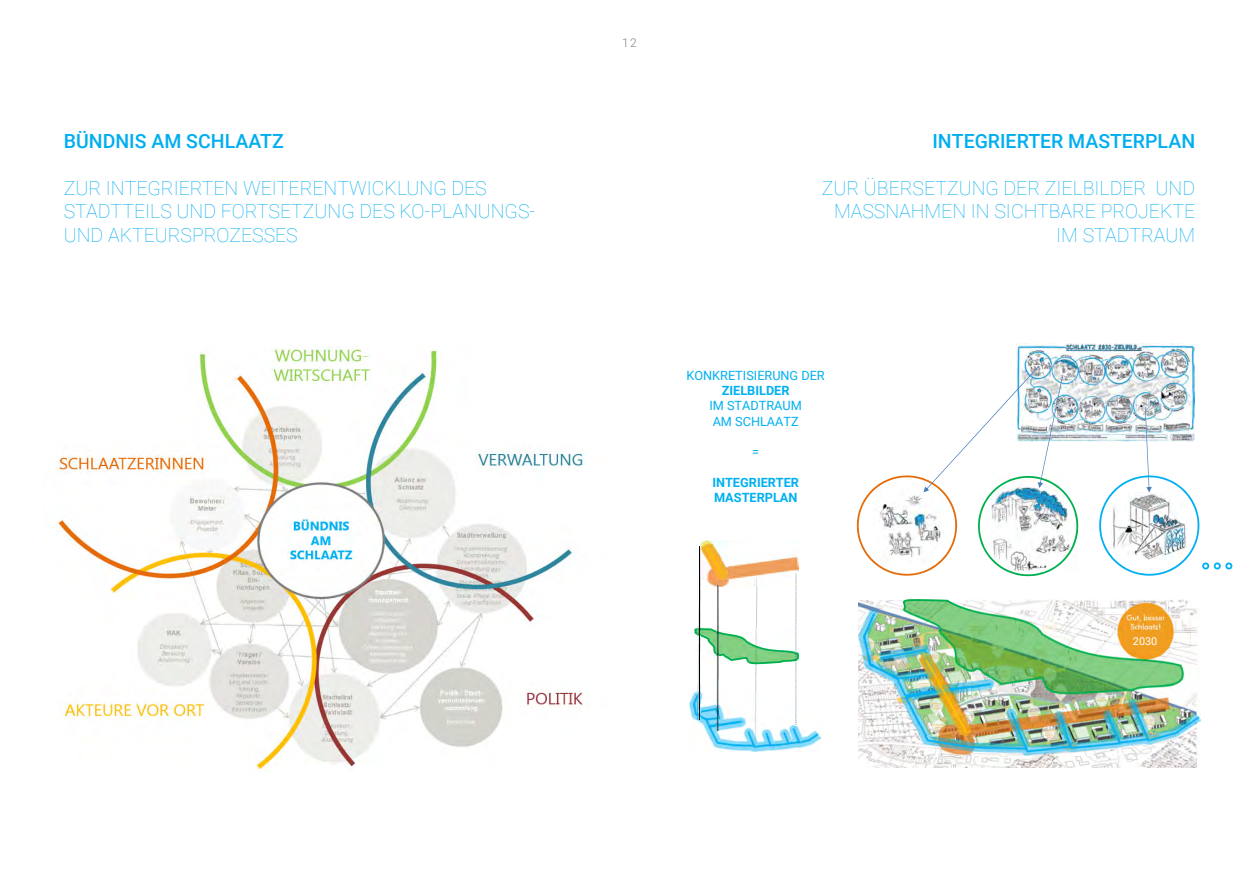
<style>
.page{position:relative;width:1259px;height:893px;background:#fff}
.page>*{position:absolute;margin:0;border:0;box-sizing:border-box;transform-origin:0 0}
.Fließtext{font:100 19.5px/23.4px "Roboto";color:#00aeef}
.Fließtext-2{font:500 19.5px "Roboto";color:#00aeef}
.t1{font:12.75px/15.3px "Roboto";color:#00b0f0;text-align:center}
.t2{font:700 12.75px/15.3px "Roboto";color:#00b0f0}
.Ü1_Titel{font:300 12px "Roboto";color:#808285}
.t3{font:10.95px "Roboto";color:#fff}
.s1{font-weight:700}
</style>
<div class="page">
<img style="left:55px;top:347px;width:530px;height:424px">
<img style="left:754px;top:587px;width:3px;height:104px">
<img style="left:1016px;top:344px;width:179px;height:98px">
<svg style="left:857px;top:366px;width:221px;height:210px"></svg>
<svg style="left:1099px;top:407px;width:133px;height:169px"></svg>
<img style="left:858px;top:601px;width:338px;height:166px">
<img style="left:858px;top:609px;width:342px;height:146px">
<img style="left:919px;top:732px;width:51px;height:4px">
<svg style="left:694px;top:628px;width:105px;height:36px"></svg>
<img style="left:689px;top:691px;width:131px;height:60px">
<img style="left:707px;top:556px;width:91px;height:31px">
<img style="left:701px;top:541px;width:27px;height:39px">
<img style="left:697px;top:547px;width:3px;height:173px">
<img style="left:716px;top:585px;width:2px;height:145px">
<img style="left:795px;top:573px;width:2px;height:152px">
<img style="left:903px;top:599px;width:280px;height:133px">
<p class="Fließtext-2" style="left:64px;top:127px;width:221px">BÜNDNIS AM SCHLAATZ</p>
<p class="Fließtext" style="left:64px;top:175px;width:424px">ZUR INTEGRIERTEN WEITERENTWICKLUNG DES</p>
<p class="Fließtext" style="left:64px;top:199px;width:473px">STADTTEILS UND FORTSETZUNG DES KO-PLANUNGS-<br>UND AKTEURSPROZESSES</p>
<p class="Ü1_Titel" style="left:622px;top:34px;width:16px">12</p>
<p class="Fließtext-2" style="left:932px;top:127px;width:264px">INTEGRIERTER MASTERPLAN</p>
<p class="Fließtext" style="left:822px;top:175px;width:375px">ZUR ÜBERSETZUNG DER ZIELBILDER UND</p>
<p class="Fließtext" style="left:834px;top:199px;width:363px">MASSNAHMEN IN SICHTBARE PROJEKTE</p>
<p class="Fließtext" style="left:1056px;top:222px;width:140px">IM STADTRAUM</p>
<p class="t1" style="left:686px;top:367px;width:140px">KONKRETISIERUNG DER<br><span class="s1">ZIELBILDER<br></span>IM STADTRAUM<br>AM SCHLAATZ</p>
<p class="t1" style="left:752px;top:443px;width:8px">=</p>
<p class="t2" style="left:712px;top:474px;width:88px">INTEGRIERTER<br>MASTERPLAN</p>
<p class="t3" style="left:1133px;top:633px;width:26px">2030</p>
</div>
